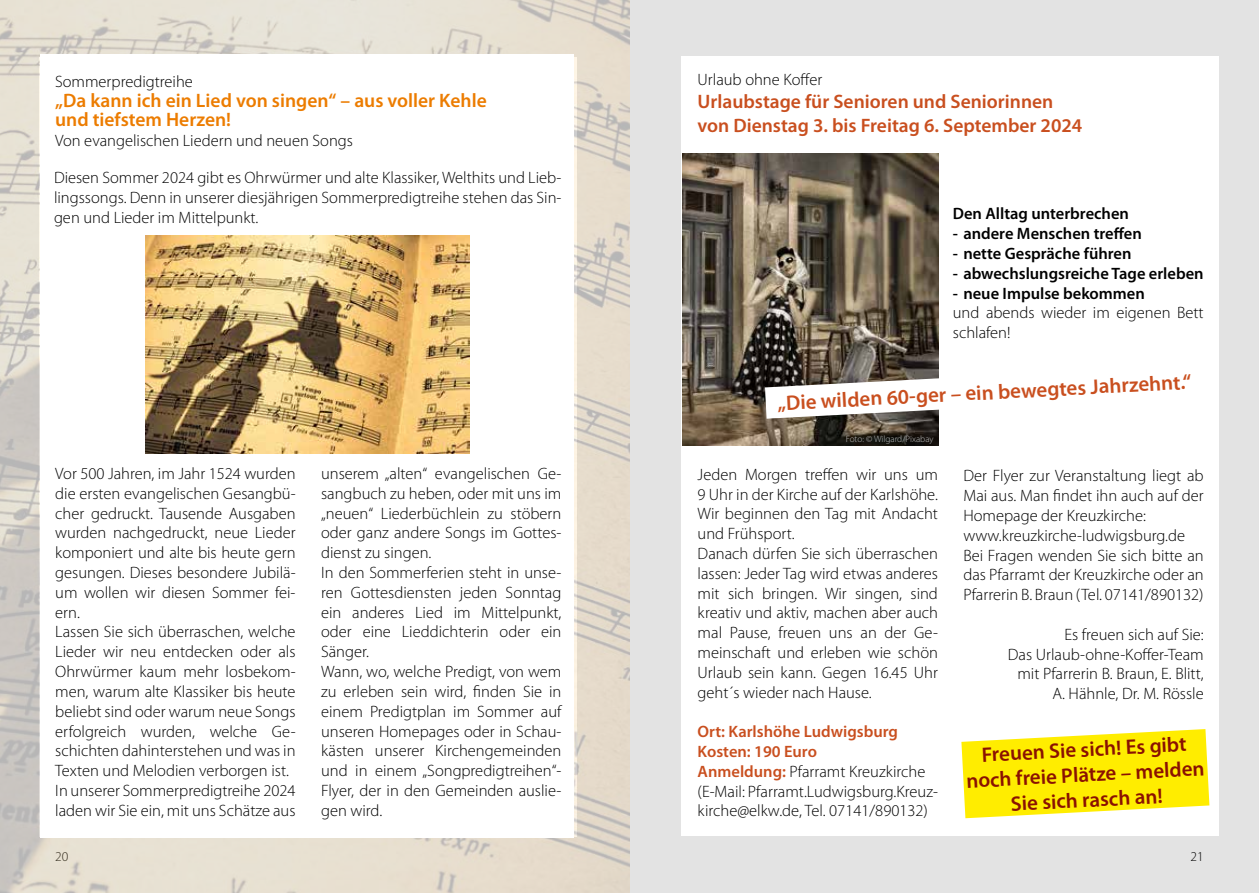
<style>
.page{position:relative;width:1259px;height:893px;background:#fff}
.page>*{position:absolute;margin:0;border:0;box-sizing:border-box;transform-origin:0 0}
.t1{font:600 21px/25.2px "Myriad Pro";color:#8a1102;text-align:center}
.t2{font:600 21px "Myriad Pro";color:#c94f1f}
.t3{font:600 19.5px/23.4px "Myriad Pro";color:#c94f1f}
.t4{font:600 19.5px/19.8px "Myriad Pro";color:#ec7c00}
.t5{font:300 16.5px/19.8px "Myriad Pro";color:#000}
.t6{font:600 16.5px "Myriad Pro";color:#000}
.t7{font:300 13.5px "Myriad Pro";color:#000}
.t8{font:300 9.3px "Myriad Pro";color:#bcbcbc}
.s1{font-weight:600;color:#c94f1f}
</style>
<div class="page">
<div style="left:629px;top:0;width:630px;height:893px;background:#e3e3e3"></div>
<div style="left:681px;top:56px;width:538px;height:780px;background:#fff"></div>
<img style="left:683px;top:154px;width:255px;height:292px">
<svg style="left:765px;top:365px;width:174px;height:54px"></svg>
<svg style="left:961px;top:729px;width:248px;height:89px;background:#ffef27"></svg>
<img style="left:0;top:0;width:629px;height:893px">
<div style="left:40px;top:54px;width:534px;height:783px;background:#fff"></div>
<img style="left:145px;top:235px;width:325px;height:219px">
<p class="t5" style="left:55px;top:72px;width:139px">Sommerpredigtreihe</p>
<p class="t4" style="left:55px;top:91px;width:433px">„Da kann ich ein Lied von singen“ – aus voller Kehle und tiefstem Herzen!</p>
<p class="t5" style="left:55px;top:131px;width:299px">Von evangelischen Liedern und neuen Songs</p>
<p class="t5" style="left:54px;top:168px;width:509px;text-align:justify">Diesen Sommer 2024 gibt es Ohrwürmer und alte Klassiker, Welthits und Lieb&shy;lingssongs. Denn in unserer diesjährigen Sommerpredigtreihe stehen das Sin&shy;gen und Lieder im Mittelpunkt.</p>
<p class="t5" style="left:55px;top:464px;width:242px">Vor 500 Jahren, im Jahr 1524 wurden die ersten evangelischen Gesangbü&shy;cher gedruckt. Tausende Ausgaben wurden nachgedruckt, neue Lieder komponiert und alte bis heute gern gesungen. Dieses besondere Jubilä&shy;um wollen wir diesen Sommer fei&shy;ern.<br>Lassen Sie sich überraschen, welche<br>Lieder wir neu entdecken oder als<br>Ohrwürmer kaum mehr losbekom&shy;men, warum alte Klassiker bis heute beliebt sind oder warum neue Songs erfolgreich wurden, welche Ge&shy;schichten dahinterstehen und was in<br>Texten und Melodien verborgen ist.<br>In unserer Sommerpredigtreihe 2024 laden wir Sie ein, mit uns Schätze aus</p>
<p class="t5" style="left:321px;top:464px;width:242px">unserem „alten“ evangelischen Ge&shy;sangbuch zu heben, oder mit uns im „neuen“ Liederbüchlein zu stöbern oder ganz andere Songs im Gottes&shy;dienst zu singen.<br>In den Sommerferien steht in unse&shy;ren Gottesdiensten jeden Sonntag ein anderes Lied im Mittelpunkt, oder eine Lieddichterin oder ein<br>Sänger.<br>Wann, wo, welche Predigt, von wem zu erleben sein wird, finden Sie in einem Predigtplan im Sommer auf unseren Homepages oder in Schau&shy;kästen unserer Kirchengemeinden und in einem „Songpredigtreihen“-<br>Flyer, der in den Gemeinden auslie&shy;gen wird.</p>
<p class="t5" style="left:697px;top:70px;width:126px">Urlaub ohne Koffer</p>
<p class="t3" style="left:697px;top:90px;width:386px">Urlaubstage für Senioren und Seniorinnen von Dienstag 3. bis Freitag 6. September 2024</p>
<p class="t6" style="left:953px;top:205px;width:178px">Den Alltag unterbrechen</p>
<p class="t6" style="left:953px;top:224px;width:190px">- andere Menschen treffen</p>
<p class="t6" style="left:953px;top:244px;width:180px">- nette Gespräche führen</p>
<p class="t6" style="left:953px;top:264px;width:252px">- abwechslungsreiche Tage erleben</p>
<p class="t6" style="left:953px;top:284px;width:193px">- neue Impulse bekommen</p>
<p class="t5" style="left:953px;top:303px;width:252px">und abends wieder im eigenen Bett schlafen!</p>
<p class="t2" style="left:776px;top:392px;width:416px;rotate:-3deg">„Die wilden 60-ger – ein bewegtes Jahrzehnt.“</p>
<p class="t8" style="left:845px;top:433px;width:89px">Foto: © Wilgard/Pixabay</p>
<p class="t5" style="left:697px;top:465px;width:242px">Jeden Morgen treffen wir uns um<br>9 Uhr in der Kirche auf der Karlshöhe.<br>Wir beginnen den Tag mit Andacht und Frühsport.<br>Danach dürfen Sie sich überraschen lassen: Jeder Tag wird etwas anderes mit sich bringen. Wir singen, sind kreativ und aktiv, machen aber auch mal Pause, freuen uns an der Ge&shy;meinschaft und erleben wie schön<br>Urlaub sein kann. Gegen 16.45 Uhr geht´s wieder nach Hause.</p>
<p class="t5" style="left:697px;top:722px;width:242px"><span class="s1">Ort: Karlshöhe Ludwigsburg<br>Kosten: 190 Euro<br>Anmeldung:</span> Pfarramt Kreuzkirche (E-Mail: Pfarramt.Ludwigsburg.Kreuz&shy;kirche@elkw.de, Tel. 07141/890132)</p>
<p class="t5" style="left:963px;top:466px;width:242px">Der Flyer zur Veranstaltung liegt ab Mai aus. Man findet ihn auch auf der Homepage der Kreuzkirche: www.kreuzkirche-ludwigsburg.de Bei Fragen wenden Sie sich bitte an das Pfarramt der Kreuzkirche oder an Pfarrerin B. Braun (Tel. 07141/890132)</p>
<p class="t5" style="left:1008px;top:625px;width:197px;text-align:right">Es freuen sich auf Sie:<br>Das Urlaub-ohne-Koffer-Team mit Pfarrerin B. Braun, E. Blitt,<br>A. Hähnle, Dr. M. Rössle</p>
<p class="t1" style="left:964px;top:743px;width:240px;rotate:-3deg">Freuen Sie sich! Es gibt noch freie Plätze – melden<br>Sie sich rasch an!</p>
<p class="t7" style="left:55px;top:849px;width:15px">20</p>
<p class="t7" style="left:1190px;top:849px;width:15px">21</p>
</div>
